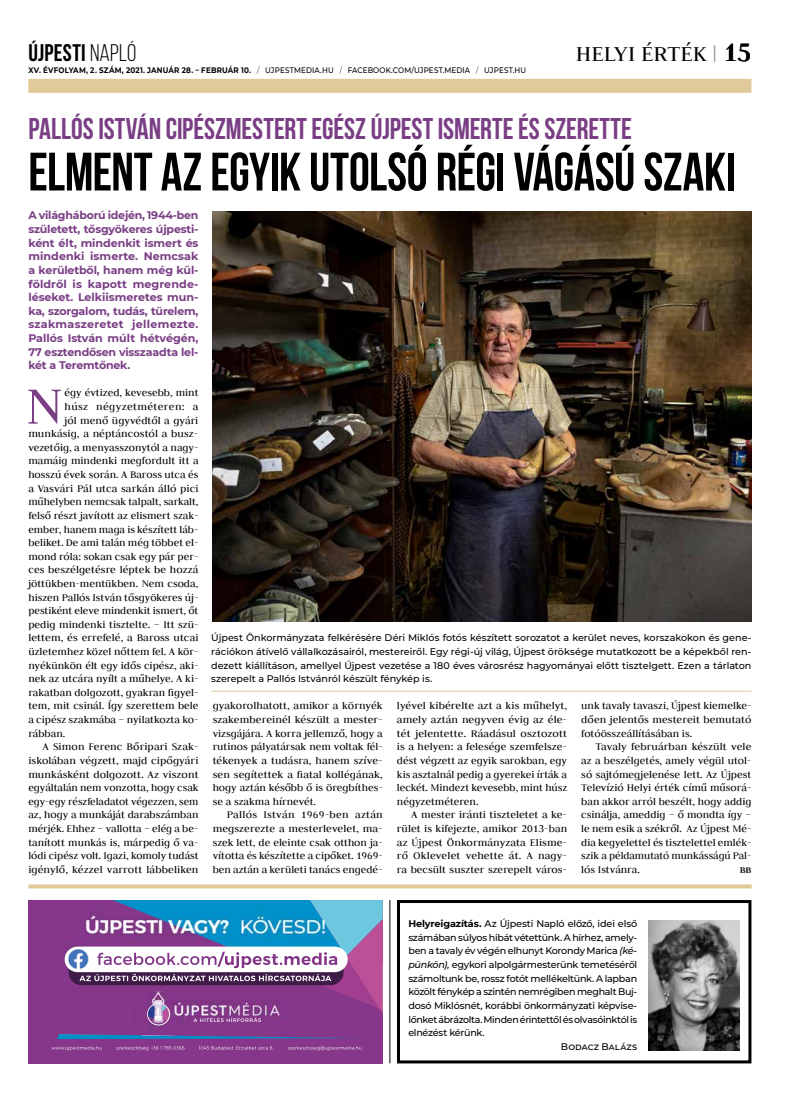
<style>
.page{position:relative;width:794px;height:1106px;background:#fff}
.page>*{position:absolute;margin:0;border:0;box-sizing:border-box;transform-origin:0 0}
.t1{font:58px "Judson";color:#7a3e85}
.t2{font:700 54px "Bebas Neue";letter-spacing:-.01em;color:#000}
.t3{font:700 30px "Bebas Neue";color:#7a3e85}
.t4{font:24px "Judson";letter-spacing:.005em;color:#000}
.t5{font:700 24px "Bebas Neue";letter-spacing:.01em;color:#000}
.t6{font:11.5px/13.6px "Judson";color:#000;text-align:justify}
.t7{font:11.5px "Judson";letter-spacing:.03em;color:#000}
.t8{font:700 11px/13.6px "Montserrat";letter-spacing:-.015em;color:#7a3e85;text-align:justify}
.t9{font:700 9.8px "Judson";color:#000}
.t10{font:500 9.6px/13.6px "Montserrat";letter-spacing:-.025em;color:#000;text-align:justify}
.t11{font:500 9.6px "Montserrat";letter-spacing:.02em;color:#000}
.t12{font:500 8px "Montserrat";letter-spacing:.015em;color:#000;scale:.9 1}
.s1{font-weight:400}
.s2{font-weight:700}
.s3{font-weight:300}
.s4{color:#9d9d9c}
.s5{font-weight:700;font-size:30px}
.s6{font-style:italic}
</style>
<div class="page">
<div style="left:28px;top:79px;width:723px;height:14px;background:#e0ca9a"></div>
<img style="left:213px;top:211px;width:538px;height:410px">
<img style="left:648px;top:920px;width:91px;height:130px">
<div style="left:397px;top:900px;width:354px;height:163px;border:3px solid #000"></div>
<img style="left:28px;top:900px;width:355px;height:163px">
<img style="left:318px;top:984px;width:28px;height:26px">
<img style="left:113px;top:900px;width:233px;height:84px">
<img style="left:310px;top:900px;width:73px;height:46px">
<img style="left:346px;top:919px;width:37px;height:94px">
<img style="left:57px;top:1034px;width:307px;height:5px">
<img style="left:133px;top:991px;width:51px;height:50px">
<img style="left:141px;top:1035px;width:34px;height:3px">
<img style="left:147px;top:1003px;width:23px;height:22px">
<img style="left:148px;top:1004px;width:21px;height:20px">
<img style="left:155px;top:1019px;width:14px;height:3px">
<img style="left:148px;top:1004px;width:13px;height:15px">
<svg style="left:155px;top:1004px;width:12px;height:9px"></svg>
<img style="left:161px;top:1007px;width:8px;height:14px">
<img style="left:69px;top:972px;width:274px;height:13px">
<img style="left:65px;top:946px;width:283px;height:26px">
<svg style="left:28px;top:884px;width:723px;height:4px;background:#e3cfa4"></svg>
<hr style="left:389px;top:900px;width:1px;height:163px;background:#000">
<hr style="left:211px;top:690px;width:540px;height:1px;background:#e0ca9a">
<h3 class="t5" style="left:28px;top:39px;width:109px">ÚJPESTI <span class="s1">NAPLÓ</span></h3>
<p class="t12" style="left:28px;top:65px;width:555px"><span class="s2">XV. ÉVFOLYAM, 2. SZÁM, 2021. JANUÁR 28. – FEBRUÁR 10.</span> <span class="s3">/</span> UJPESTMEDIA.HU <span class="s3">/</span> FACEBOOK.COM/UJPEST.MEDIA <span class="s3">/</span> UJPEST.HU</p>
<h3 class="t4" style="left:576px;top:39px;width:177px">HELYI ÉRTÉK <span class="s4">|</span> <span class="s5">15</span></h3>
<h3 class="t3" style="left:28px;top:113px;width:605px">PALLÓS ISTVÁN CIPÉSZMESTERT EGÉSZ ÚJPEST ISMERTE ÉS SZERETTE</h3>
<h2 class="t2" style="left:28px;top:142px;width:709px">ELMENT AZ EGYIK UTOLSÓ RÉGI VÁGÁSÚ SZAKI</h2>
<p class="t8" style="left:28px;top:208px;width:172px">A világháború idején, 1944-ben született, tősgyökeres újpesti&shy;ként élt, mindenkit ismert és mindenki ismerte. Nemcsak a kerületből, hanem még kül&shy;földről is kapott megrende&shy;léseket. Lelkiismeretes mun&shy;ka, szorgalom, tudás, türelem, szakmaszeretet jellemezte.<br>Pallós István múlt hétvégén, 77 esztendősen visszaadta lel&shy;két a Teremtőnek.</p>
<h1 class="t1" style="left:26px;top:371px;width:38px">N</h1>
<p class="t6" style="left:65px;top:386px;width:135px">égy évtized, kevesebb, mint</p>
<p class="t7" style="left:65px;top:399px;width:135px">húsz négyzetméteren: a</p>
<p class="t6" style="left:65px;top:413px;width:135px">jól menő ügyvédtől a gyári</p>
<p class="t6" style="left:28px;top:427px;width:172px">munkásig, a néptáncostól a busz-</p>
<p class="t6" style="left:28px;top:440px;width:172px">vezetőig, a menyasszonytól a nagy-</p>
<p class="t6" style="left:28px;top:454px;width:172px">mamáig mindenki megfordult itt a</p>
<p class="t6" style="left:28px;top:467px;width:172px">hosszú évek során. A Baross utca és</p>
<p class="t6" style="left:28px;top:481px;width:172px">a Vasvári Pál utca sarkán álló pici</p>
<p class="t6" style="left:28px;top:495px;width:172px">műhelyben nemcsak talpalt, sarkalt,</p>
<p class="t6" style="left:28px;top:508px;width:172px">felső részt javított az elismert szak-</p>
<p class="t6" style="left:28px;top:522px;width:172px">ember, hanem maga is készített láb-</p>
<p class="t6" style="left:28px;top:535px;width:172px">beliket. De ami talán még többet el-</p>
<p class="t6" style="left:28px;top:549px;width:172px">mond róla: sokan csak egy pár per-</p>
<p class="t6" style="left:28px;top:563px;width:172px">ces beszélgetésre léptek be hozzá</p>
<p class="t6" style="left:28px;top:576px;width:171px">jöttükben-mentükben. Nem csoda,</p>
<p class="t6" style="left:28px;top:590px;width:172px">hiszen Pallós István tősgyökeres új-</p>
<p class="t6" style="left:28px;top:603px;width:172px">pestiként eleve mindenkit ismert, őt</p>
<p class="t6" style="left:28px;top:617px;width:172px">pedig mindenki tisztelte. – Itt szü-</p>
<p class="t6" style="left:28px;top:631px;width:172px">lettem, és errefelé, a Baross utcai</p>
<p class="t6" style="left:28px;top:644px;width:172px">üzletemhez közel nőttem fel. A kör-</p>
<p class="t6" style="left:28px;top:658px;width:172px">nyékünkön élt egy idős cipész, aki-</p>
<p class="t6" style="left:28px;top:671px;width:172px">nek az utcára nyílt a műhelye. A ki-</p>
<p class="t6" style="left:28px;top:685px;width:172px">rakatban dolgozott, gyakran figyel-</p>
<p class="t6" style="left:28px;top:699px;width:172px">tem, mit csinál. Így szerettem bele</p>
<p class="t6" style="left:28px;top:712px;width:172px">a cipész szakmába – nyilatkozta ko-</p>
<p class="t6" style="left:28px;top:726px;width:38px">rábban.</p>
<p class="t6" style="left:43px;top:739px;width:157px">A Simon Ferenc Bőripari Szak-</p>
<p class="t6" style="left:28px;top:753px;width:172px">iskolában végzett, majd cipőgyári</p>
<p class="t6" style="left:28px;top:767px;width:172px">munkásként dolgozott. Az viszont</p>
<p class="t6" style="left:28px;top:780px;width:172px">egyáltalán nem vonzotta, hogy csak</p>
<p class="t6" style="left:28px;top:794px;width:172px">egy-egy részfeladatot végezzen, sem</p>
<p class="t6" style="left:28px;top:807px;width:172px">az, hogy a munkáját darabszámban</p>
<p class="t6" style="left:28px;top:821px;width:172px">mérjék. Ehhez – vallotta – elég a be-</p>
<p class="t6" style="left:28px;top:835px;width:172px">tanított munkás is, márpedig ő va-</p>
<p class="t6" style="left:28px;top:848px;width:172px">lódi cipész volt. Igazi, komoly tudást</p>
<p class="t6" style="left:28px;top:862px;width:172px">igénylő, kézzel varrott lábbeliken</p>
<p class="t10" style="left:211px;top:631px;width:542px">Újpest Önkormányzata felkérésére Déri Miklós fotós készített sorozatot a kerület neves, korszakokon és gene&shy;rációkon átívelő vállalkozásairól, mestereiről. Egy régi-új világ, Újpest öröksége mutatkozott be a képekből ren&shy;dezett kiállításon, amellyel Újpest vezetése a 180 éves városrész hagyományai előtt tisztelgett. Ezen a tárlaton szerepelt a Pallós Istvánról készült fénykép is.</p>
<p class="t6" style="left:213px;top:699px;width:172px">gyakorolhatott, amikor a környék szakembereinél készült a mester&shy;vizsgájára. A korra jellemző, hogy a rutinos pályatársak nem voltak fél&shy;tékenyek a tudásra, hanem szíve&shy;sen segítettek a fiatal kollégának, hogy aztán később ő is öregbíthes&shy;se a szakma hírnevét.</p>
<p class="t6" style="left:213px;top:807px;width:172px;text-indent:14px">Pallós István 1969-ben aztán megszerezte a mesterlevelet, ma&shy;szek lett, de eleinte csak otthon ja&shy;vította és készítette a cipőket. 1969- ben aztán a kerületi tanács engedé-</p>
<p class="t6" style="left:397px;top:699px;width:172px">lyével kibérelte azt a kis műhelyt, amely aztán negyven évig az éle&shy;tét jelentette. Ráadásul osztozott is a helyen: a felesége szemfelsze&shy;dést végzett az egyik sarokban, egy kis asztalnál pedig a gyerekei írták a leckét. Mindezt kevesebb, mint húsz négyzetméteren.</p>
<p class="t6" style="left:397px;top:807px;width:172px;text-indent:14px">A mester iránti tiszteletet a ke&shy;rület is kifejezte, amikor 2013-ban az Újpest Önkormányzata Elisme&shy;rő Oklevelet vehette át. A nagy&shy;ra becsült suszter szerepelt város-</p>
<p class="t6" style="left:581px;top:699px;width:172px">unk tavaly tavaszi, Újpest kiemelke&shy;dően jelentős mestereit bemutató fotóösszeállításában is.</p>
<p class="t6" style="left:581px;top:739px;width:172px;text-indent:14px">Tavaly februárban készült vele az a beszélgetés, amely végül utol&shy;só sajtómegjelenése lett. Az Újpest Televízió Helyi érték című műsorá&shy;ban akkor arról beszélt, hogy addig csinálja, ameddig – ő mondta így – le nem esik a székről. Az Újpest Mé&shy;dia kegyelettel és tisztelettel emlék&shy;szik a példamutató munkásságú Pal&shy;lós Istvánra.</p>
<p class="t9" style="left:740px;top:864px;width:13px">BB</p>
<p class="t10" style="left:408px;top:916px;width:230px"><span class="s2">Helyreigazítás.</span> Az Újpesti Napló előző, idei első</p>
<p class="t10" style="left:408px;top:930px;width:230px">számában súlyos hibát vétettünk. A hírhez, amely-</p>
<p class="t10" style="left:408px;top:943px;width:230px">ben a tavaly év végén elhunyt Korondy Marica <span class="s6">(ké-</span></p>
<p class="t10" style="left:408px;top:957px;width:230px"><span class="s6">pünkön),</span> egykori alpolgármesterünk temetéséről</p>
<p class="t10" style="left:408px;top:971px;width:230px">számoltunk be, rossz fotót mellékeltünk. A lapban</p>
<p class="t10" style="left:408px;top:984px;width:230px">közölt fénykép a szintén nemrégiben meghalt Buj-</p>
<p class="t10" style="left:408px;top:998px;width:230px">dosó Miklósnét, korábbi önkormányzati képvise-</p>
<p class="t10" style="left:408px;top:1011px;width:230px">lőnket ábrázolta. Minden érintettől és olvasóinktól is</p>
<p class="t10" style="left:408px;top:1025px;width:78px">elnézést kérünk.</p>
<p class="t11" style="left:561px;top:1039px;width:78px">Bodacz Balázs</p>
</div>
